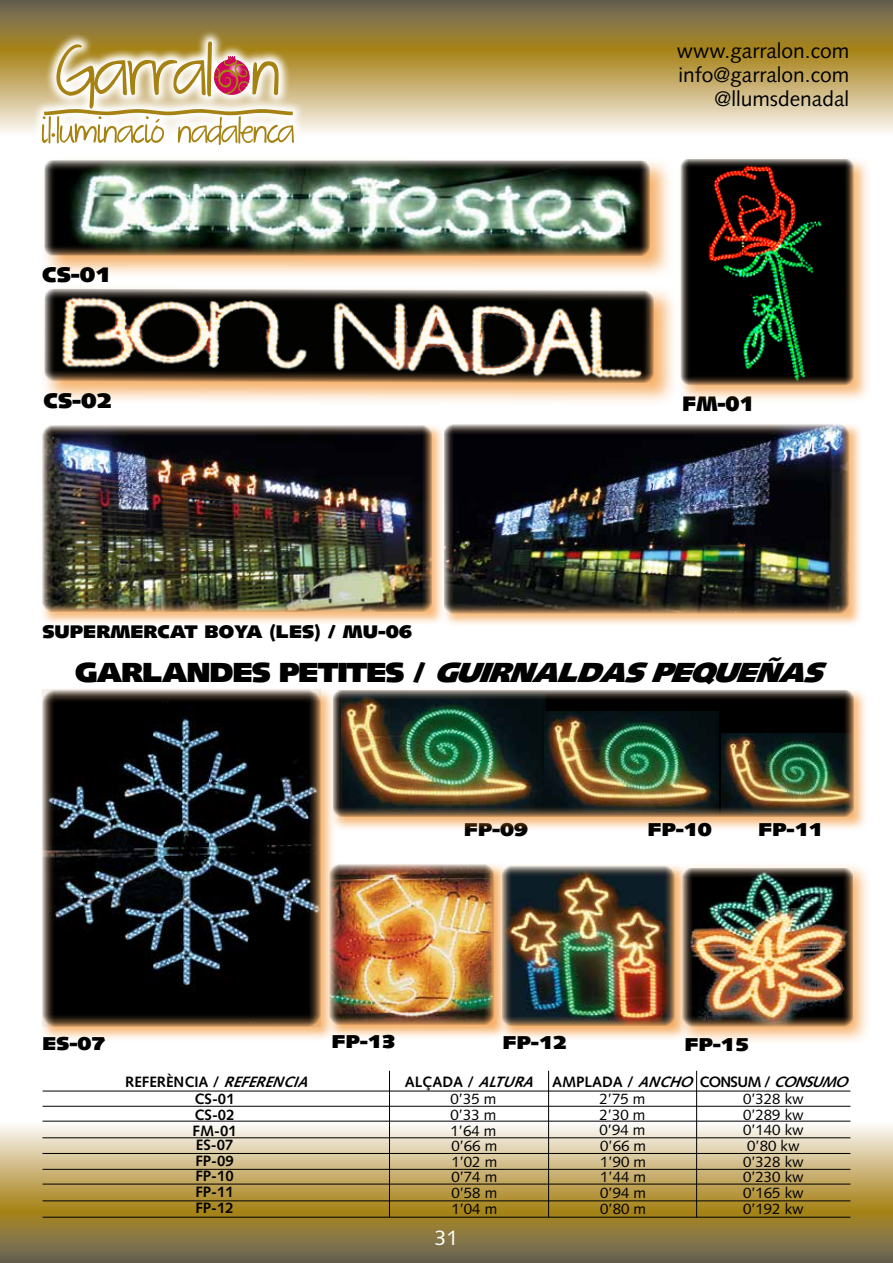
<style>
.page{position:relative;width:893px;height:1263px;background:#fff}
.page>*{position:absolute;margin:0;border:0;box-sizing:border-box;transform-origin:0 0}
.t1{font:italic 900 27.6px "Syntax";color:#000;scale:1.13 1}
.t2{font:21px/24px "Syntax";color:#000;text-align:right}
.t3{font:900 21px "Syntax";color:#000;scale:1.11 1}
.t4{font:900 21px "Syntax";color:#000}
.t5{font:21px "Syntax";color:#fff}
.t6{font:900 18.6px "Syntax";color:#000;scale:1.13 1}
.t7{font:900 18.3px "Syntax";color:#000;scale:1.08 1}
.t8{font:15px/15.8px "Syntax";color:#000;text-align:justify}
.t9{font:700 15px/15.8px "Syntax";color:#000}
.s1{font-style:normal}
.s2{font-style:italic}
</style>
<div class="page">
<svg style="left:0;top:1126px;width:1px;height:137px"></svg>
<svg style="left:0;top:0;width:1px;height:132px"></svg>
<div style="left:499px;top:863px;width:190px;height:178px;background:#f3912d;opacity:.75"></div>
<img style="left:509px;top:866px;width:165px;height:160px">
<div style="left:676px;top:861px;width:196px;height:184px;background:#f3912d;opacity:.75"></div>
<img style="left:683px;top:868px;width:169px;height:158px">
<div style="left:327px;top:862px;width:182px;height:178px;background:#f3912d;opacity:.75"></div>
<img style="left:336px;top:865px;width:158px;height:160px">
<svg style="left:1px;top:0;width:892px;height:132px;background:#ae9b65"></svg>
<svg style="left:1px;top:1120px;width:892px;height:143px;background:#b3a06b"></svg>
<div style="left:40px;top:284px;width:638px;height:123px;background:#f3912d;opacity:.7"></div>
<img style="left:44px;top:289px;width:610px;height:94px">
<div style="left:40px;top:156px;width:634px;height:124px;background:#f3912d;opacity:.7"></div>
<img style="left:44px;top:160px;width:606px;height:96px">
<hr style="left:43px;top:1091px;width:807px;height:1px;background:#000">
<hr style="left:389px;top:1071px;width:1px;height:146px;background:#000">
<hr style="left:548px;top:1071px;width:1px;height:146px;background:#000">
<hr style="left:696px;top:1071px;width:1px;height:146px;background:#000">
<hr style="left:43px;top:1121px;width:807px;height:1px;background:#000">
<hr style="left:43px;top:1137px;width:807px;height:1px;background:#000">
<hr style="left:43px;top:1153px;width:807px;height:1px;background:#000">
<hr style="left:43px;top:1169px;width:807px;height:1px;background:#000">
<hr style="left:43px;top:1106px;width:807px;height:1px;background:#000">
<hr style="left:43px;top:1200px;width:807px;height:1px;background:#000">
<hr style="left:43px;top:1184px;width:807px;height:1px;background:#000">
<hr style="left:43px;top:1217px;width:807px;height:1px;background:#000">
<div style="left:40px;top:423px;width:405px;height:202px;background:#f3912d;opacity:.64"></div>
<img style="left:43px;top:426px;width:388px;height:185px">
<div style="left:442px;top:423px;width:422px;height:204px;background:#f3912d;opacity:.64"></div>
<img style="left:444px;top:425px;width:405px;height:188px">
<svg style="left:30px;top:30px;width:276px;height:127px"></svg>
<svg style="left:42px;top:41px;width:252px;height:104px"></svg>
<div style="left:330px;top:687px;width:538px;height:144px;background:#f3912d;opacity:.67"></div>
<svg style="left:336px;top:690px;width:517px;height:126px;background:#2e2923"></svg>
<img style="left:342px;top:693px;width:204px;height:121px">
<img style="left:545px;top:712px;width:173px;height:102px">
<img style="left:722px;top:733px;width:131px;height:81px">
<div style="left:40px;top:687px;width:296px;height:354px;background:#f3912d;opacity:.67"></div>
<img style="left:43px;top:690px;width:277px;height:336px">
<div style="left:678px;top:156px;width:194px;height:248px;background:#f3912d;opacity:.64"></div>
<img style="left:681px;top:159px;width:172px;height:226px">
<h2 class="t3" style="left:43px;top:262px;width:63px">CS-01</h2>
<h2 class="t3" style="left:44px;top:388px;width:63px">CS-02</h2>
<p class="t7" style="left:43px;top:621px;width:344px">SUPERMERCAT BOYA (LES) / MU-06</p>
<h2 class="t2" style="left:677px;top:39px;width:174px">www.garralon.com info@garralon.com @llumsdenadal</h2>
<h2 class="t4" style="left:682px;top:391px;width:73px">FM-01</h2>
<h1 class="t1" style="left:75px;top:655px;width:673px"><span class="s1">G A R L A N D E S P E T I T E S /</span> GUIRNALDASPEQUEÑAS</h1>
<p class="t6" style="left:464px;top:818px;width:58px">FP-09</p>
<p class="t6" style="left:648px;top:818px;width:58px">FP-10</p>
<p class="t6" style="left:758px;top:818px;width:58px">FP-11</p>
<p class="t6" style="left:43px;top:1032px;width:57px">ES-07</p>
<p class="t6" style="left:332px;top:1030px;width:58px">FP-13</p>
<p class="t6" style="left:503px;top:1031px;width:58px">FP-12</p>
<p class="t6" style="left:685px;top:1034px;width:58px">FP-15</p>
<p class="t9" style="left:125px;top:1074px;width:190px">R E F E R È N C I A / <span class="s2">REFERENCIA</span></p>
<p class="t9" style="left:405px;top:1074px;width:450px">ALÇADA / <span class="s2">ALTURA</span> AMPLADA / <span class="s2">ANCHO</span> CONSUM / <span class="s2">CONSUMO</span></p>
<p class="t9" style="left:193px;top:1091px;width:46px">CS-01<br>CS-02<br>FM-01</p>
<p class="t8" style="left:451px;top:1091px;width:47px">0’35 m 0’33 m 1’64 m</p>
<p class="t8" style="left:599px;top:1091px;width:47px">2’75 m 2’30 m 0’94 m</p>
<p class="t8" style="left:743px;top:1091px;width:62px">0’328 kw 0’289 kw 0’140 kw</p>
<p class="t9" style="left:195px;top:1137px;width:40px;text-align:justify">ES-07<br>FP-09<br>FP-10<br>FP-11<br>FP-12</p>
<p class="t8" style="left:451px;top:1138px;width:47px">0’66 m 1’02 m 0’74 m 0’58 m 1’04 m</p>
<p class="t8" style="left:600px;top:1138px;width:47px">0’66 m 1’90 m 1’44 m 0’94 m 0’80 m</p>
<p class="t8" style="left:743px;top:1138px;width:62px;text-align:left">0’80 kw<br>0’328 kw<br>0’230 kw<br>0’165 kw<br>0’192 kw</p>
<h2 class="t5" style="left:435px;top:1225px;width:25px">31</h2>
</div>
